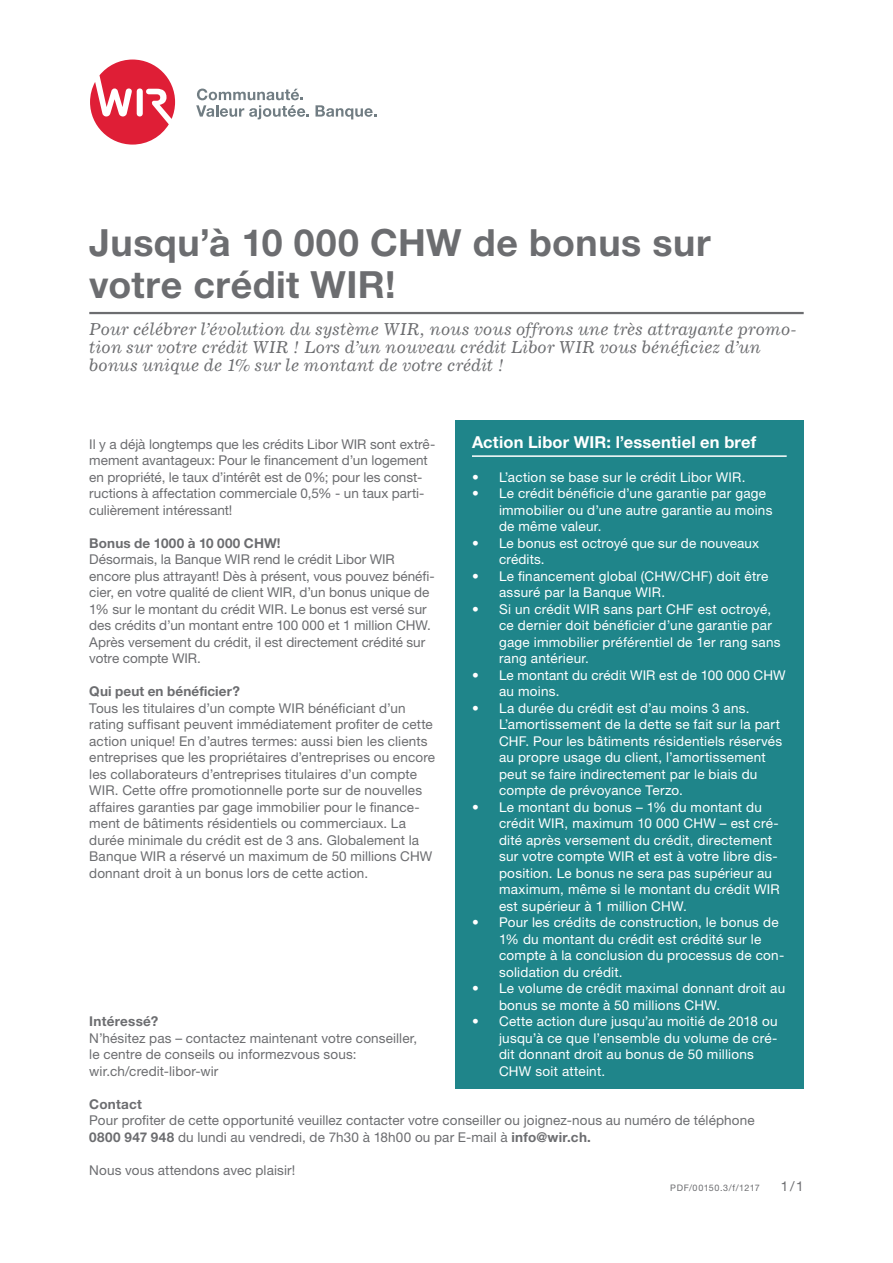
<style>
.page{position:relative;width:893px;height:1263px;background:#fff}
.page>*{position:absolute;margin:0;border:0;box-sizing:border-box;transform-origin:0 0}
.Header_1_Helvetica_N{font:700 37.5px/41.2px "Helvetica Neue LT Pro";letter-spacing:.015em;color:#6c6d70}
.Schmuckschrift_Coron{font:italic 16.5px/18.1px "Corona LT";letter-spacing:.005em;color:#6c6d70}
.Header_3_Helvetica_b{font:700 16.5px "Helvetica Neue LT Pro";letter-spacing:.01em;color:#fff}
.Lauftext_Aufzählung{font:13.5px/16.5px "Helvetica Neue LT Pro";letter-spacing:.005em;color:#6c6d70}
.t1{font:13.5px/16.5px "Helvetica Neue LT Pro";letter-spacing:.02em;color:#fff}
.Lauftext_roman_9_11p{font:13.5px/16.5px "Helvetica Neue LT Pro";letter-spacing:.01em;color:#6c6d70}
.Lauftext_bold_9_11pt{font:700 13.5px "Helvetica Neue LT Pro";letter-spacing:.015em;color:#6c6d70}
.Pagina{font:13.5px "Helvetica Neue LT Pro";color:#6c6d70}
.DMS-Nr{font:9px "Helvetica Neue LT Pro";letter-spacing:.045em;color:#6c6d70}
.s1{font-weight:700}
</style>
<div class="page">
<svg style="left:196px;top:89px;width:113px;height:30px"></svg>
<svg style="left:316px;top:105px;width:60px;height:14px"></svg>
<svg style="left:90px;top:60px;width:85px;height:85px"></svg>
<hr style="left:89px;top:312px;width:715px;height:2px;background:#6c6d70">
<div style="left:455px;top:420px;width:349px;height:669px;background:#1f858a"></div>
<hr style="left:472px;top:455px;width:315px;height:2px;background:#fff">
<p class="Header_1_Helvetica_N" style="left:89px;top:222px;width:623px">Jusqu’à 10 000 CHW de bonus sur votre crédit WIR!</p>
<p class="Schmuckschrift_Coron" style="left:89px;top:320px;width:708px">Pour célébrer l’évolution du système WIR, nous vous offrons une très attrayante promo&shy;tion sur votre crédit WIR ! Lors d’un nouveau crédit Libor WIR vous bénéficiez d’un bonus unique de 1% sur le montant de votre crédit !</p>
<p class="Lauftext_Aufzählung" style="left:89px;top:435px;width:348px">Il y a déjà longtemps que les crédits Libor WIR sont extrê&shy;mement avantageux: Pour le financement d’un logement en propriété, le taux d’intérêt est de 0%; pour les const&shy;ructions à affectation commerciale 0,5% - un taux parti&shy;culièrement intéressant!</p>
<p class="Lauftext_Aufzählung" style="left:89px;top:534px;width:347px"><span class="s1">Bonus de 1000 à 10 000 CHW!<br></span>Désormais, la Banque WIR rend le crédit Libor WIR encore plus attrayant! Dès à présent, vous pouvez bénéfi&shy;cier, en votre qualité de client WIR, d’un bonus unique de 1% sur le montant du crédit WIR. Le bonus est versé sur des crédits d’un montant entre 100 000 et 1 million CHW.<br>Après versement du crédit, il est directement crédité sur votre compte WIR.</p>
<p class="Lauftext_Aufzählung" style="left:89px;top:683px;width:347px"><span class="s1">Qui peut en bénéficier?<br></span>Tous les titulaires d’un compte WIR bénéficiant d’un rating suffisant peuvent immédiatement profiter de cette action unique! En d’autres termes: aussi bien les clients entreprises que les propriétaires d’entreprises ou encore les collaborateurs d’entreprises titulaires d’un compte WIR. Cette offre promotionnelle porte sur de nouvelles affaires garanties par gage immobilier pour le finance&shy;ment de bâtiments résidentiels ou commerciaux. La durée minimale du crédit est de 3 ans. Globalement la Banque WIR a réservé un maximum de 50 millions CHW donnant droit à un bonus lors de cette action.</p>
<p class="Lauftext_Aufzählung" style="left:89px;top:1013px;width:330px"><span class="s1">Intéressé?<br></span>N’hésitez pas – contactez maintenant votre conseiller,</p>
<p class="Lauftext_Aufzählung" style="left:89px;top:1046px;width:269px">le centre de conseils ou informezvous sous:</p>
<p class="Lauftext_Aufzählung" style="left:89px;top:1062px;width:131px">wir.ch/credit-libor-wir</p>
<p class="Header_3_Helvetica_b" style="left:472px;top:432px;width:286px">Action Libor WIR: l’essentiel en bref</p>
<p class="t1" style="left:472px;top:468px;width:275px">• L’action se base sur le crédit Libor WIR.</p>
<p class="t1" style="left:499px;top:485px;width:275px;text-indent:-27px">• Le crédit bénéficie d’une garantie par gage immobilier ou d’une autre garantie au moins de même valeur.</p>
<p class="t1" style="left:499px;top:534px;width:262px;text-indent:-27px">• Le bonus est octroyé que sur de nouveaux crédits.</p>
<p class="t1" style="left:499px;top:567px;width:271px;text-indent:-27px">• Le financement global (CHW/CHF) doit être assuré par la Banque WIR.</p>
<p class="t1" style="left:499px;top:600px;width:283px;text-indent:-27px">• Si un crédit WIR sans part CHF est octroyé, ce dernier doit bénéficier d’une garantie par gage immobilier préférentiel de 1er rang sans rang antérieur.</p>
<p class="t1" style="left:499px;top:666px;width:288px;text-indent:-27px">• Le montant du crédit WIR est de 100 000 CHW au moins.</p>
<p class="t1" style="left:499px;top:699px;width:285px;text-indent:-27px">• La durée du crédit est d’au moins 3 ans.<br>L’amortissement de la dette se fait sur la part CHF. Pour les bâtiments résidentiels réservés au propre usage du client, l’amortissement peut se faire indirectement par le biais du compte de prévoyance Terzo.</p>
<p class="t1" style="left:499px;top:798px;width:282px;text-indent:-27px">• Le montant du bonus – 1% du montant du crédit WIR, maximum 10 000 CHW – est cré&shy;dité après versement du crédit, directement sur votre compte WIR et est à votre libre dis&shy;position. Le bonus ne sera pas supérieur au maximum, même si le montant du crédit WIR est supérieur à 1 million CHW.</p>
<p class="t1" style="left:499px;top:914px;width:287px;text-indent:-27px">• Pour les crédits de construction, le bonus de 1% du montant du crédit est crédité sur le compte à la conclusion du processus de con&shy;solidation du crédit.</p>
<p class="t1" style="left:499px;top:980px;width:288px;text-indent:-27px">• Le volume de crédit maximal donnant droit au bonus se monte à 50 millions CHW.</p>
<p class="t1" style="left:499px;top:1013px;width:280px;text-indent:-27px">• Cette action dure jusqu’au moitié de 2018 ou jusqu’à ce que l’ensemble du volume de cré&shy;dit donnant droit au bonus de 50 millions CHW soit atteint.</p>
<p class="Lauftext_bold_9_11pt" style="left:89px;top:1095px;width:54px">Contact</p>
<p class="Lauftext_roman_9_11p" style="left:89px;top:1112px;width:667px">Pour profiter de cette opportunité veuillez contacter votre conseiller ou joignez-nous au numéro de téléphone<br><span class="s1">0800 947 948</span> du lundi au vendredi, de 7h30 à 18h00 ou par E-mail à <span class="s1">info@wir.ch.</span></p>
<p class="Lauftext_roman_9_11p" style="left:89px;top:1161px;width:208px">Nous vous attendons avec plaisir!</p>
<p class="DMS-Nr" style="left:670px;top:1182px;width:91px">PDF/00150.3/f/1217</p>
<p class="Pagina" style="left:781px;top:1178px;width:24px">1/1</p>
</div>
